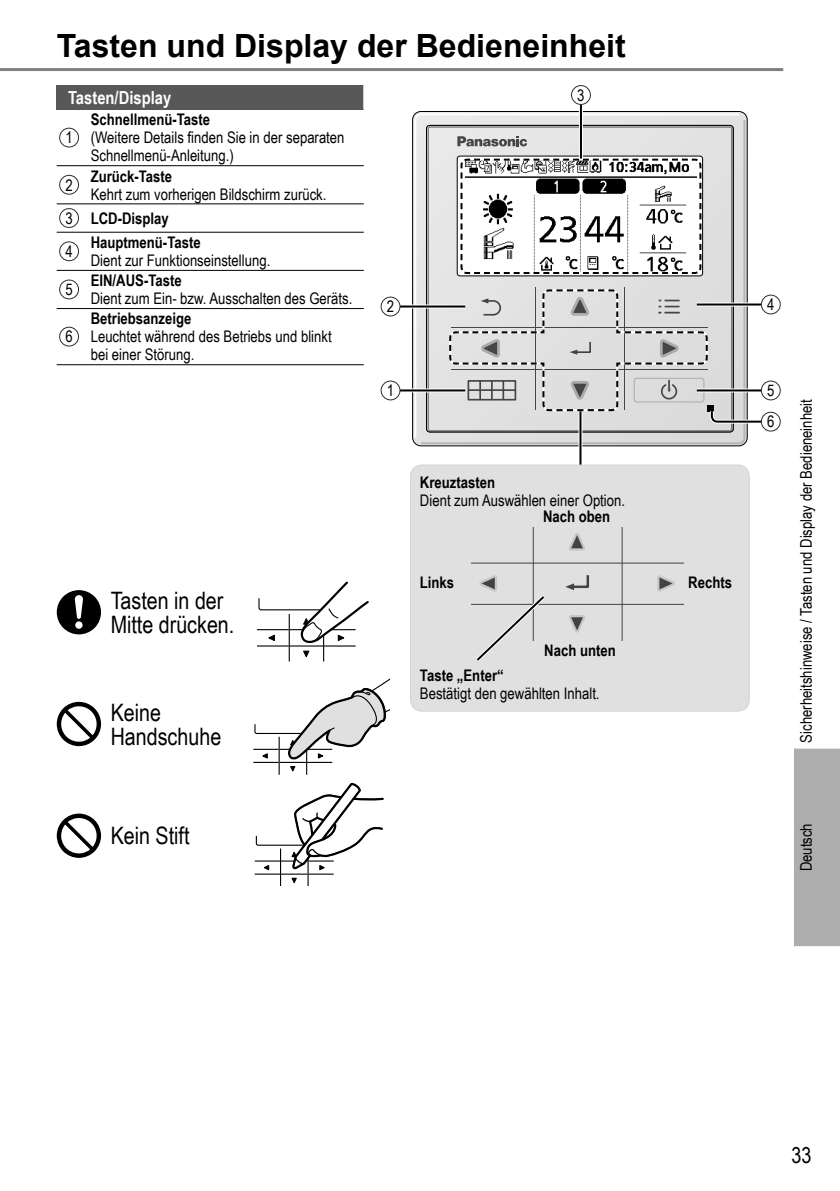
<style>
.page{position:relative;width:840px;height:1191px;background:#fff}
.page>*{position:absolute;margin:0;border:0;box-sizing:border-box;transform-origin:0 0}
.t1{font:700 32px "Arial";color:#000}
.t2{font:24px/24px "Arial Narrow";color:#000}
.t3{font:22px "Arial Narrow";color:#000}
.t4{font:700 18px "Arial Narrow";color:#fff}
.t5{font:16px/18px "Arial Narrow";color:#000}
.t6{font:700 16px "Arial Narrow";color:#000}
.s1{font-weight:700}
</style>
<div class="page">
<hr style="left:0;top:68px;width:782px;height:3px;background:#808080">
<div style="left:794px;top:748px;width:45px;height:198px;background:#adadad"></div>
<div style="left:57px;top:85px;width:306px;height:24px;background:#585858"></div>
<svg style="left:363px;top:85px;width:1px;height:24px"></svg>
<hr style="left:57px;top:364px;width:306px;height:1px;background:#000">
<hr style="left:57px;top:165px;width:306px;height:1px;background:#000">
<hr style="left:57px;top:203px;width:306px;height:1px;background:#000">
<hr style="left:57px;top:232px;width:306px;height:1px;background:#000">
<hr style="left:57px;top:270px;width:306px;height:1px;background:#000">
<hr style="left:57px;top:308px;width:306px;height:1px;background:#000">
<div style="left:59px;top:128px;width:20px;height:19px;border:1px solid #2e2e2e;border-radius:50%"></div>
<div style="left:59px;top:175px;width:20px;height:20px;border:1px solid #2e2e2e;border-radius:50%"></div>
<div style="left:59px;top:208px;width:20px;height:20px;border:1px solid #2e2e2e;border-radius:50%"></div>
<div style="left:59px;top:241px;width:20px;height:20px;border:1px solid #2e2e2e;border-radius:50%"></div>
<div style="left:59px;top:279px;width:20px;height:20px;border:1px solid #2e2e2e;border-radius:50%"></div>
<div style="left:59px;top:327px;width:20px;height:19px;border:1px solid #2e2e2e;border-radius:50%"></div>
<svg style="left:57px;top:590px;width:44px;height:44px"></svg>
<hr style="left:257px;top:629px;width:98px;height:1px;background:#000">
<hr style="left:257px;top:645px;width:98px;height:1px;background:#000">
<hr style="left:288px;top:614px;width:1px;height:47px;background:#000">
<hr style="left:323px;top:614px;width:1px;height:47px;background:#000">
<svg style="left:258px;top:581px;width:111px;height:77px"></svg>
<svg style="left:57px;top:702px;width:44px;height:44px"></svg>
<hr style="left:253px;top:749px;width:79px;height:1px;background:#000">
<hr style="left:253px;top:762px;width:79px;height:1px;background:#000">
<hr style="left:278px;top:737px;width:1px;height:37px;background:#000">
<hr style="left:306px;top:737px;width:1px;height:37px;background:#000">
<svg style="left:254px;top:679px;width:135px;height:93px"></svg>
<svg style="left:57px;top:813px;width:44px;height:45px"></svg>
<hr style="left:254px;top:860px;width:79px;height:1px;background:#000">
<hr style="left:254px;top:873px;width:79px;height:1px;background:#000">
<hr style="left:280px;top:848px;width:1px;height:38px;background:#000">
<hr style="left:307px;top:848px;width:1px;height:38px;background:#000">
<svg style="left:291px;top:877px;width:6px;height:7px"></svg>
<svg style="left:255px;top:783px;width:129px;height:88px"></svg>
<svg style="left:419px;top:118px;width:327px;height:327px;background:#d0d0d0"></svg>
<svg style="left:413px;top:112px;width:327px;height:327px;background:#d1d1d1"></svg>
<svg style="left:429px;top:129px;width:303px;height:303px;background:#d7d7d7"></svg>
<div style="left:427px;top:127px;width:304px;height:304px;border:1px solid #8a8a8a;border-radius:2px"></div>
<svg style="left:578px;top:425px;width:4px;height:40px"></svg>
<hr style="left:579px;top:411px;width:2px;height:57px;background:#000">
<svg style="left:400px;top:304px;width:48px;height:4px"></svg>
<hr style="left:391px;top:305px;width:74px;height:2px;background:#000">
<svg style="left:400px;top:388px;width:48px;height:4px"></svg>
<hr style="left:391px;top:389px;width:74px;height:2px;background:#000">
<div style="left:381px;top:297px;width:19px;height:19px;background:#fff;border-radius:50%"></div>
<div style="left:380px;top:296px;width:20px;height:20px;border:1px solid #2e2e2e;border-radius:50%"></div>
<div style="left:381px;top:381px;width:19px;height:19px;background:#fff;border-radius:50%"></div>
<div style="left:380px;top:380px;width:20px;height:20px;border:1px solid #2e2e2e;border-radius:50%"></div>
<div style="left:760px;top:294px;width:20px;height:20px;border:1px solid #2e2e2e;border-radius:50%"></div>
<div style="left:760px;top:380px;width:20px;height:20px;border:1px solid #2e2e2e;border-radius:50%"></div>
<div style="left:760px;top:412px;width:20px;height:19px;border:1px solid #2e2e2e;border-radius:50%"></div>
<svg style="left:448px;top:288px;width:324px;height:137px;background:#d1d1d1"></svg>
<svg style="left:459px;top:158px;width:243px;height:117px"></svg>
<svg style="left:578px;top:105px;width:4px;height:53px"></svg>
<hr style="left:579px;top:101px;width:2px;height:57px;background:#000">
<div style="left:571px;top:86px;width:19px;height:18px;background:#fff;border-radius:50%"></div>
<div style="left:570px;top:85px;width:20px;height:20px;border:1px solid #2e2e2e;border-radius:50%"></div>
<div style="left:410px;top:465px;width:338px;height:246px;background:#e0e0e0;border-radius:11px"></div>
<div style="left:410px;top:465px;width:339px;height:246px;border:1px solid #d3d3d3;border-radius:11px"></div>
<svg style="left:569px;top:533px;width:16px;height:17px"></svg>
<svg style="left:569px;top:615px;width:16px;height:17px"></svg>
<svg style="left:657px;top:575px;width:17px;height:16px"></svg>
<hr style="left:471px;top:562px;width:212px;height:1px;background:#434343">
<hr style="left:471px;top:604px;width:212px;height:1px;background:#434343">
<hr style="left:532px;top:527px;width:1px;height:114px;background:#434343">
<hr style="left:621px;top:527px;width:1px;height:114px;background:#434343">
<svg style="left:565px;top:575px;width:25px;height:15px"></svg>
<svg style="left:471px;top:575px;width:78px;height:86px"></svg>
<h1 class="t1" style="left:57px;top:28px;width:570px">Tasten und Display der Bedieneinheit</h1>
<p class="t4" style="left:68px;top:87px;width:105px">Tasten/Display</p>
<p class="t5" style="left:65px;top:129px;width:9px">1</p>
<p class="t5" style="left:577px;top:86px;width:9px">3</p>
<p class="t6" style="left:91px;top:110px;width:121px">Schnellmenü-Taste</p>
<p class="t5" style="left:91px;top:129px;width:255px">(Weitere Details finden Sie in der separaten<br>Schnellmenü-Anleitung.)</p>
<p class="t6" style="left:91px;top:167px;width:83px">Zurück-Taste</p>
<p class="t5" style="left:65px;top:182px;width:262px;line-height:24.2px;text-indent:25px">Kehrt zum vorherigen Bildschirm zurück.<br>3 <span class="s1">LCD-Display</span></p>
<p class="t5" style="left:65px;top:242px;width:9px">4</p>
<p class="t5" style="left:65px;top:176px;width:9px">2</p>
<p class="t6" style="left:91px;top:233px;width:111px">Hauptmenü-Taste</p>
<p class="t5" style="left:91px;top:251px;width:181px">Dient zur Funktionseinstellung.</p>
<p class="t5" style="left:65px;top:280px;width:9px">5</p>
<p class="t5" style="left:65px;top:328px;width:9px">6</p>
<p class="t6" style="left:91px;top:271px;width:92px">EIN/AUS-Taste</p>
<p class="t5" style="left:91px;top:289px;width:263px">Dient zum Ein- bzw. Ausschalten des Geräts.</p>
<p class="t6" style="left:91px;top:309px;width:102px">Betriebsanzeige</p>
<p class="t5" style="left:91px;top:328px;width:242px">Leuchtet während des Betriebs und blinkt bei einer Störung.</p>
<h2 class="t2" style="left:111px;top:588px;width:125px">Tasten in der<br>Mitte drücken.</h2>
<h2 class="t2" style="left:111px;top:700px;width:112px">Keine<br>Handschuhe</h2>
<h2 class="t2" style="left:111px;top:823px;width:80px">Kein Stift</h2>
<p class="t5" style="left:386px;top:297px;width:9px">2</p>
<p class="t5" style="left:386px;top:381px;width:9px">1</p>
<p class="t6" style="left:420px;top:473px;width:77px">Kreuztasten</p>
<p class="t5" style="left:420px;top:491px;width:206px">Dient zum Auswählen einer Option.</p>
<p class="t6" style="left:543px;top:507px;width:69px">Nach oben</p>
<p class="t6" style="left:419px;top:573px;width:36px">Links</p>
<p class="t6" style="left:688px;top:573px;width:45px">Rechts</p>
<p class="t6" style="left:544px;top:641px;width:73px">Nach unten</p>
<p class="t6" style="left:420px;top:666px;width:85px">Taste „Enter“</p>
<p class="t5" style="left:420px;top:684px;width:181px">Bestätigt den gewählten Inhalt.</p>
<p class="t5" style="left:766px;top:295px;width:9px">4</p>
<p class="t5" style="left:766px;top:375px;width:9px;line-height:31.2px">5<br>6</p>
<p class="t5" style="left:796px;top:742px;width:345px;rotate:-90deg">Sicherheitshinweise / Tasten und Display der Bedieneinheit</p>
<p class="t5" style="left:796px;top:871px;width:50px;rotate:-90deg">Deutsch</p>
<h3 class="t3" style="left:791px;top:1142px;width:22px">33</h3>
</div>
